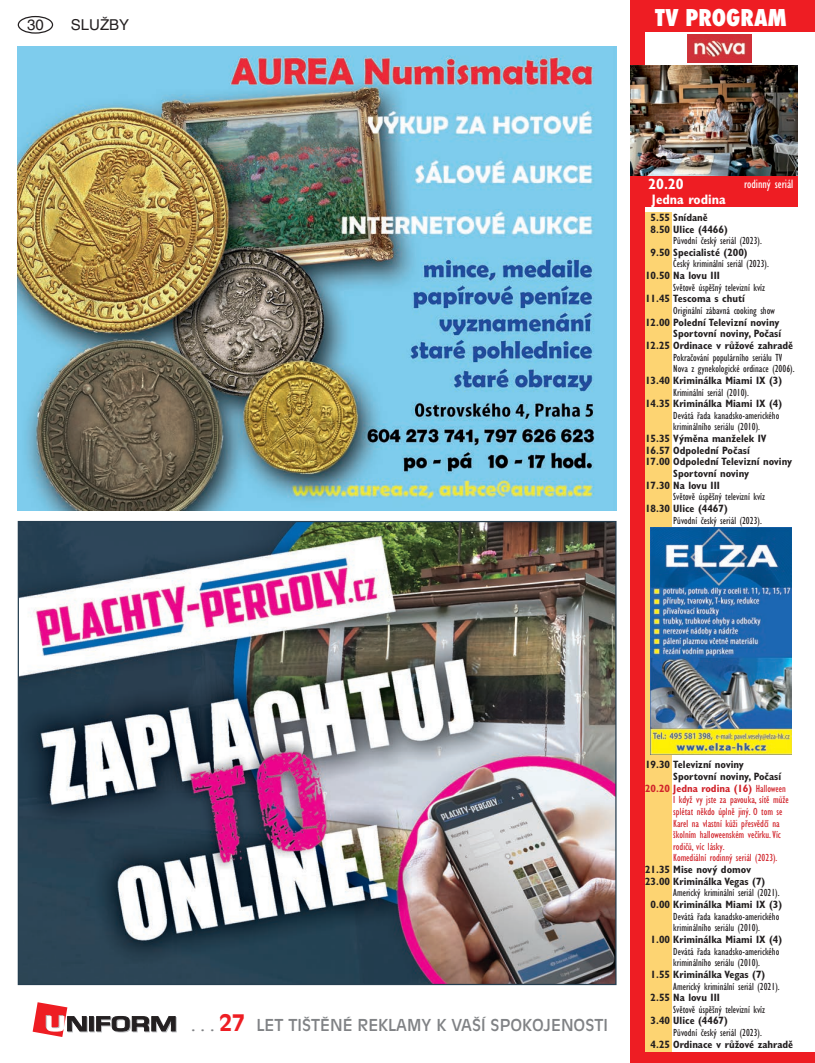
<style>
.page{position:relative;width:815px;height:1063px;background:#fff}
.page>*{position:absolute;margin:0;border:0;box-sizing:border-box;transform-origin:0 0}
.t1{font:800 condensed 22.5px "Futura";color:#fff}
.t2{font:16.25px "Antique Olive CE";color:#808285}
.t3{font:15px "Helvetica CE";color:#231f20}
.t4{font:700 condensed 15px "Gill Sans CE";color:#fff}
.t5{font:700 condensed 13.75px "Gill Sans CE";color:#fff}
.t6{font:condensed 12.5px "Gill Sans CE";color:#fff}
.t7{font:700 condensed 10.62px/11.6px "Gill Sans CE";color:#231f20}
.t8{font:condensed 10.62px/11.6px "Gill Sans CE";color:#231f20}
.t9{font:condensed 10.62px "Gill Sans CE";color:#d1232a}
.t10{font:700 condensed 10.62px "Gill Sans CE";color:#d1232a}
.s1{font-weight:700;font-size:22.5px;color:#ee1d23}
.s2{font-weight:400}
</style>
<div class="page">
<div style="left:18px;top:16px;width:35px;height:18px;border:1px solid #231f20;border-radius:50%"></div>
<svg style="left:90px;top:1017px;width:5px;height:15px"></svg>
<svg style="left:89px;top:1016px;width:5px;height:15px"></svg>
<svg style="left:96px;top:1016px;width:81px;height:16px"></svg>
<svg style="left:33px;top:1002px;width:55px;height:35px"></svg>
<div style="left:631px;top:0;width:184px;height:32px;background:#ee1d23"></div>
<div style="left:631px;top:175px;width:166px;height:32px;background:#ee1d23"></div>
<img style="left:687px;top:34px;width:64px;height:29px">
<div style="left:631px;top:0;width:14px;height:1063px;background:#ee1d23"></div>
<div style="left:631px;top:1052px;width:184px;height:11px;background:#ee1d23"></div>
<div style="left:645px;top:213px;width:26px;height:839px;background:#fdd472"></div>
<img style="left:631px;top:66px;width:166px;height:109px">
<img style="left:650px;top:528px;width:142px;height:227px">
<img style="left:20px;top:523px;width:595px;height:460px">
<img style="left:18px;top:46px;width:599px;height:464px">
<h3 class="t3" style="left:27px;top:16px;width:18px">30</h3>
<h3 class="t3" style="left:71px;top:16px;width:60px">SLUŽBY</h3>
<h1 class="t1" style="left:655px;top:2px;width:133px">TV PROGRAM</h1>
<h3 class="t4" style="left:648px;top:175px;width:37px">20.20</h3>
<p class="t5" style="left:652px;top:191px;width:75px">Jedna rodina</p>
<p class="t6" style="left:744px;top:176px;width:51px">rodinný seriál</p>
<p class="t7" style="left:651px;top:212px;width:79px">5.55 Snídaně<br>8.50 Ulice (4466)</p>
<p class="t8" style="left:673px;top:235px;width:90px">Původní český seriál (2023).</p>
<p class="t7" style="left:651px;top:246px;width:99px">9.50 Specialisté (200)</p>
<p class="t8" style="left:673px;top:258px;width:97px">Český kriminální seriál (2023).</p>
<p class="t7" style="left:645px;top:270px;width:76px">10.50 Na lovu III</p>
<p class="t8" style="left:673px;top:281px;width:93px">Světově úspěšný televizní kvíz</p>
<p class="t7" style="left:645px;top:293px;width:101px">11.45 Tescoma s chutí</p>
<p class="t8" style="left:673px;top:305px;width:103px">Originální zábavná cooking show</p>
<p class="t7" style="left:645px;top:316px;width:136px">12.00 Polední Televizní noviny</p>
<p class="t7" style="left:673px;top:328px;width:109px">Sportovní noviny, Počasí</p>
<p class="t7" style="left:645px;top:340px;width:150px">12.25 Ordinace v růžové zahradě</p>
<p class="t8" style="left:673px;top:351px;width:123px">Pokračování populárního seriálu TV<br>Nova z gynekologické ordinace (2006).</p>
<p class="t7" style="left:645px;top:375px;width:139px">13.40 Kriminálka Miami IX (3)</p>
<p class="t8" style="left:673px;top:386px;width:77px">Kriminální seriál (2010).</p>
<p class="t7" style="left:645px;top:398px;width:139px">14.35 Kriminálka Miami IX (4)</p>
<p class="t8" style="left:673px;top:409px;width:108px">Devátá řada kanadsko-amerického kriminálního seriálu (2010).</p>
<p class="t7" style="left:645px;top:433px;width:123px">15.35 Výměna manželek IV</p>
<p class="t7" style="left:645px;top:444px;width:106px">16.57 Odpolední Počasí</p>
<p class="t7" style="left:645px;top:456px;width:149px">17.00 Odpolední Televizní noviny</p>
<p class="t7" style="left:673px;top:468px;width:78px">Sportovní noviny</p>
<p class="t7" style="left:645px;top:479px;width:76px">17.30 Na lovu III</p>
<p class="t8" style="left:673px;top:491px;width:93px">Světově úspěšný televizní kvíz</p>
<p class="t7" style="left:645px;top:503px;width:84px">18.30 Ulice (4467)</p>
<p class="t8" style="left:673px;top:514px;width:90px">Původní český seriál (2023).</p>
<h2 class="t2" style="left:191px;top:1016px;width:418px">. . . <span class="s1">27</span> LET TIŠTĚNÉ REKLAMY K VAŠÍ SPOKOJENOSTI</h2>
<p class="t7" style="left:645px;top:759px;width:100px">19.30 Televizní noviny</p>
<p class="t7" style="left:673px;top:771px;width:109px">Sportovní noviny, Počasí</p>
<p class="t10" style="left:645px;top:782px;width:142px">20.20 Jedna rodina (16) <span class="s2">Halloween</span></p>
<p class="t9" style="left:673px;top:793px;width:117px">I když vy jste za pavouka, sítě může</p>
<p class="t9" style="left:673px;top:805px;width:111px">splétat někdo úplně jiný. O tom se</p>
<p class="t9" style="left:673px;top:817px;width:108px">Karel na vlastní kůži přesvědčí na</p>
<p class="t9" style="left:673px;top:828px;width:109px">školním halloweenském večírku.Víc</p>
<p class="t9" style="left:673px;top:840px;width:53px">rodičů, víc lásky.</p>
<p class="t9" style="left:673px;top:852px;width:106px">Komediální rodinný seriál (2023).</p>
<p class="t7" style="left:645px;top:864px;width:122px">21.35 Mise nový domov<br>23.00 Kriminálka Vegas (7)</p>
<p class="t8" style="left:673px;top:887px;width:108px">Americký kriminální seriál (2021).</p>
<p class="t7" style="left:651px;top:899px;width:133px">0.00 Kriminálka Miami IX (3)</p>
<p class="t8" style="left:673px;top:910px;width:108px">Devátá řada kanadsko-amerického kriminálního seriálu (2010).</p>
<p class="t7" style="left:651px;top:934px;width:133px">1.00 Kriminálka Miami IX (4)</p>
<p class="t8" style="left:673px;top:945px;width:108px">Devátá řada kanadsko-amerického kriminálního seriálu (2010).</p>
<p class="t7" style="left:651px;top:969px;width:116px">1.55 Kriminálka Vegas (7)</p>
<p class="t8" style="left:673px;top:980px;width:108px">Americký kriminální seriál (2021).</p>
<p class="t7" style="left:651px;top:992px;width:71px">2.55 Na lovu III</p>
<p class="t8" style="left:673px;top:1003px;width:93px">Světově úspěšný televizní kvíz</p>
<p class="t7" style="left:651px;top:1015px;width:79px">3.40 Ulice (4467)</p>
<p class="t8" style="left:673px;top:1027px;width:90px">Původní český seriál (2023).</p>
<p class="t7" style="left:651px;top:1038px;width:144px">4.25 Ordinace v růžové zahradě</p>
</div>
